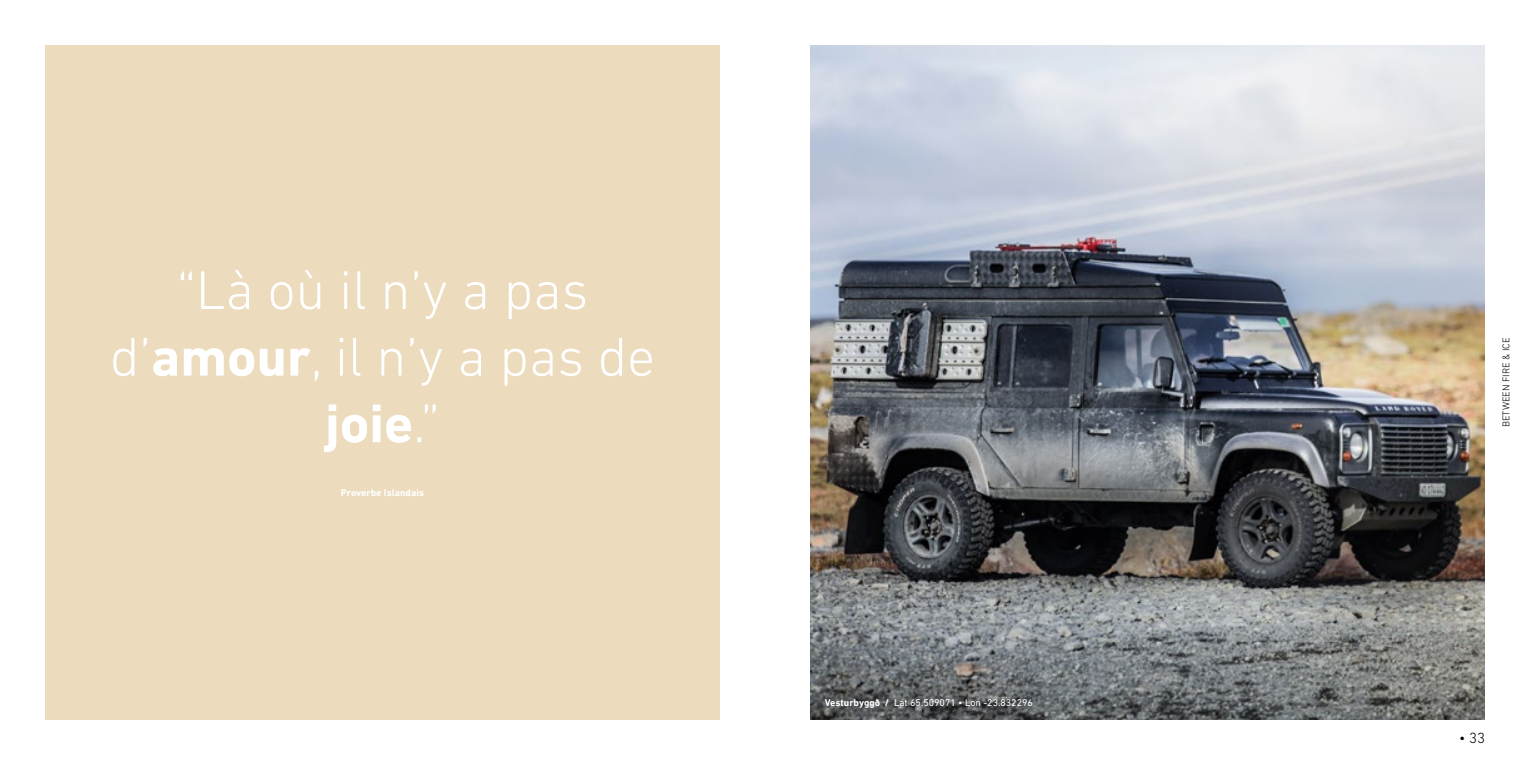
<style>
.page{position:relative;width:1530px;height:765px;background:#fff}
.page>*{position:absolute;margin:0;border:0;box-sizing:border-box;transform-origin:0 0}
.t1{font:300 55.5px/66.6px "DIN Next LT Pro";color:#fff;text-align:center}
.t2{font:300 15px "DIN Next LT Pro";color:#000}
.t3{font:10px "DIN Next LT Pro";color:#fff}
.t4{font:700 10px "DIN Next LT Pro";color:#fff}
.t5{font:300 10px "DIN Next LT Pro";color:#000}
.s1{font-weight:700}
</style>
<div class="page">
<img style="left:810px;top:45px;width:675px;height:675px">
<div style="left:45px;top:45px;width:675px;height:675px;background:#ecdbbd"></div>
<p class="t1" style="left:110px;top:256px;width:547px">“Là où il n’y a pas d’<span class="s1">amour</span>, il n’y a pas de <span class="s1">joie</span>.”</p>
<p class="t4" style="left:341px;top:487px;width:85px">Proverbe Islandais</p>
<p class="t3" style="left:825px;top:697px;width:210px"><span class="s1">Vesturbyggð /</span> Lat 65.509071 • Lon -23.832296</p>
<p class="t5" style="left:1500px;top:427px;width:91px;rotate:-90deg">BETWEEN FIRE &amp; ICE</p>
<p class="t2" style="left:1459px;top:729px;width:27px">• 33</p>
</div>
